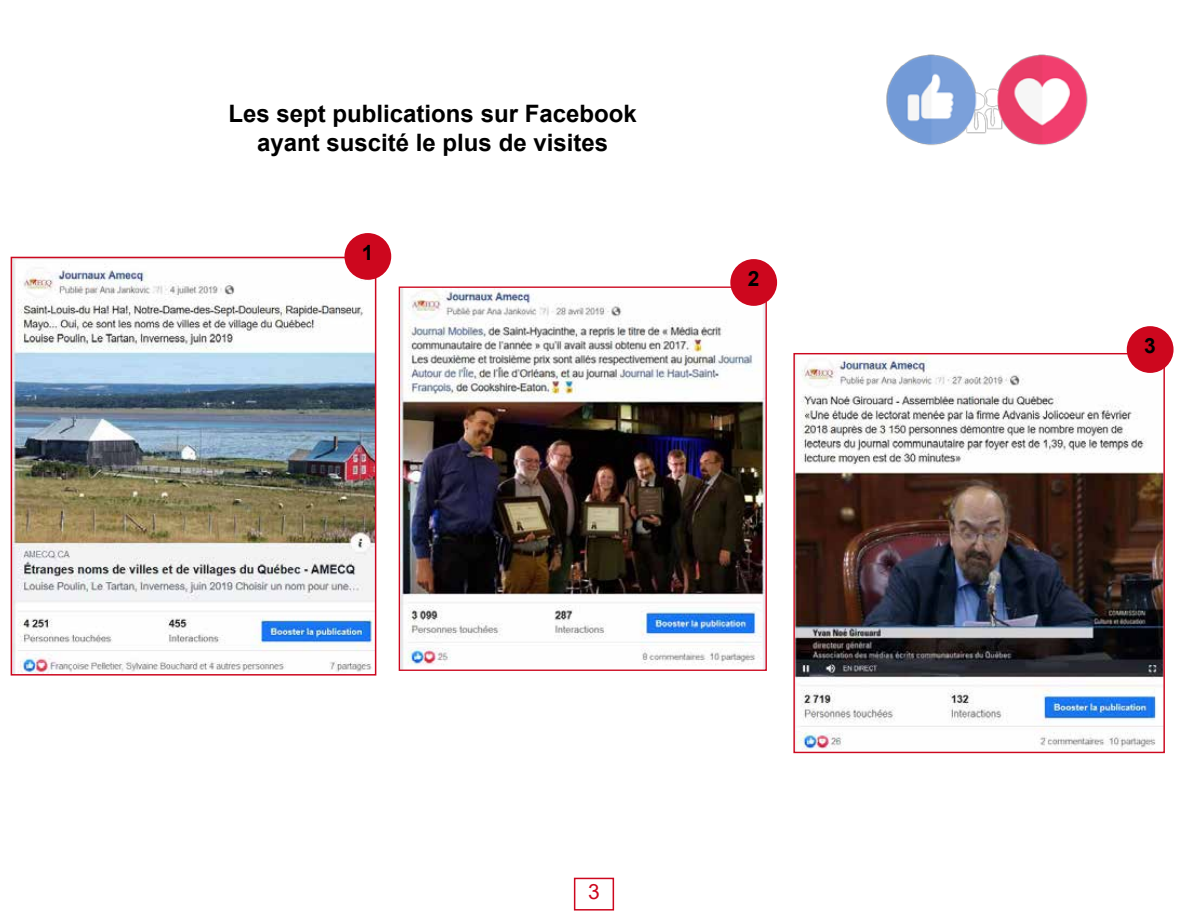
<style>
.page{position:relative;width:1188px;height:918px;background:#fff}
.page>*{position:absolute;margin:0;border:0;box-sizing:border-box;transform-origin:0 0}
.t1{font:700 24px/28.8px "Arial";color:#000;text-align:center}
.t2{font:700 21px "Arial";color:#000}
.t3{font:21px "Arial";color:#cd071e}
</style>
<div class="page">
<img style="left:14px;top:260px;width:359px;height:413px">
<div style="left:11px;top:257px;width:365px;height:419px;border:2px solid #cd071e"></div>
<img style="left:401px;top:289px;width:364px;height:380px">
<div style="left:399px;top:287px;width:368px;height:384px;border:1px solid #cd071e"></div>
<img style="left:795px;top:355px;width:368px;height:396px">
<div style="left:344px;top:233px;width:47px;height:47px;background:#cd071e;border-radius:50%"></div>
<img style="left:886px;top:54px;width:202px;height:91px">
<div style="left:730px;top:259px;width:47px;height:47px;background:#cd071e;border-radius:50%"></div>
<div style="left:1127px;top:326px;width:47px;height:47px;background:#cd071e;border-radius:50%"></div>
<div style="left:574px;top:878px;width:40px;height:33px;border:2px solid #cd071e"></div>
<p class="t1" style="left:229px;top:100px;width:410px">Les sept publications sur Facebook ayant suscité le plus de visites</p>
<p class="t2" style="left:362px;top:238px;width:13px">1</p>
<p class="t2" style="left:748px;top:264px;width:13px">2</p>
<p class="t3" style="left:588px;top:877px;width:13px">3</p>
<p class="t2" style="left:1144px;top:331px;width:13px">3</p>
</div>
